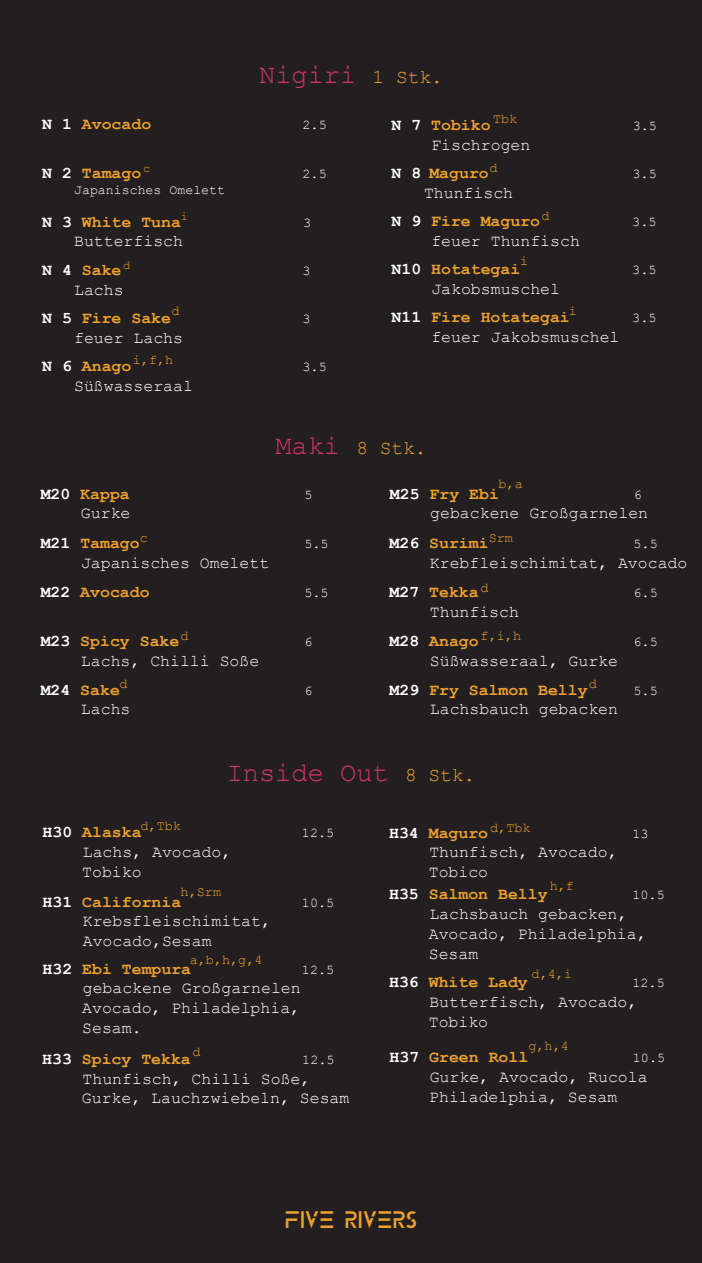
<style>
.page{position:relative;width:702px;height:1263px;background:#231f20}
.page>*{position:absolute;margin:0;border:0;box-sizing:border-box;transform-origin:0 0}
.t1{font:27px "Courier New";color:#d3336a}
.t2{font:24px "Colony";color:#eda02d}
.t3{font:19.5px "Courier New";color:#eda02d}
.t4{font:16.5px/19.8px "Courier New";color:#fff}
.t5{font:700 16.5px "Courier New";color:#eda02d}
.t6{font:13.5px "Courier New";color:#fff}
.t7{font:13.5px "Courier New";color:#eda02d}
.t8{font:13.35px "Courier New";color:#fff}
.t9{font:13.2px "Courier New";color:#fff}
.t10{font:12px "Courier New";color:#eda02d}
.s1{font-size:19.5px;color:#eda02d}
.s2{color:#fff}
.s3{font-weight:700}
.s4{font-weight:700;color:#eda02d}
.s5{font-size:27px;color:#d3336a}
.s6{font-size:19.5px;color:#eaa037}
</style>
<div class="page">
<h1 class="t1" style="left:259px;top:58px;width:185px">Nigiri <span class="s1">1 Stk.</span></h1>
<p class="t5" style="left:42px;top:114px;width:110px"><span class="s2">N 1</span> Avocado</p>
<p class="t6" style="left:302px;top:117px;width:26px">2.5</p>
<p class="t10" style="left:143px;top:161px;width:9px">c</p>
<p class="t5" style="left:42px;top:163px;width:101px"><span class="s2">N 2</span> Tamago</p>
<p class="t6" style="left:302px;top:166px;width:26px">2.5</p>
<p class="t9" style="left:74px;top:182px;width:152px">Japanisches Omelett</p>
<p class="t7" style="left:493px;top:111px;width:26px">Tbk</p>
<p class="t4" style="left:431px;top:114px;width:100px;text-indent:-40px"><span class="s3">N 7</span> <span class="s4">Tobiko<br></span>Fischrogen</p>
<p class="t4" style="left:424px;top:162px;width:91px;text-indent:-32px"><span class="s3">N 8</span> <span class="s4">Maguro<br></span>Thunfisch</p>
<p class="t7" style="left:489px;top:159px;width:10px">d</p>
<p class="t6" style="left:632px;top:118px;width:26px">3.5</p>
<p class="t6" style="left:632px;top:165px;width:26px">3.5</p>
<p class="t4" style="left:42px;top:211px;width:142px;text-align:right"><span class="s3">N 3</span> <span class="s4">White Tuna<br></span>Butterfisch</p>
<p class="t10" style="left:181px;top:209px;width:9px">i</p>
<p class="t5" style="left:42px;top:259px;width:81px"><span class="s2">N 4</span> Sake</p>
<p class="t6" style="left:302px;top:262px;width:10px">3</p>
<p class="t4" style="left:74px;top:279px;width:51px">Lachs</p>
<p class="t6" style="left:303px;top:214px;width:10px">3</p>
<p class="t10" style="left:123px;top:257px;width:9px">d</p>
<p class="t7" style="left:541px;top:207px;width:10px">d</p>
<p class="t5" style="left:391px;top:211px;width:150px"><span class="s2">N 9</span> Fire Maguro</p>
<p class="t6" style="left:632px;top:214px;width:26px">3.5</p>
<p class="t4" style="left:431px;top:230px;width:150px">feuer Thunfisch</p>
<p class="t7" style="left:520px;top:253px;width:10px">i</p>
<p class="t5" style="left:391px;top:259px;width:130px"><span class="s2">N10</span> Hotategai</p>
<p class="t6" style="left:632px;top:262px;width:26px">3.5</p>
<p class="t4" style="left:431px;top:279px;width:130px">Jakobsmuschel</p>
<p class="t7" style="left:171px;top:303px;width:10px">d</p>
<p class="t5" style="left:42px;top:308px;width:130px"><span class="s2">N 5</span> Fire Sake</p>
<p class="t6" style="left:302px;top:310px;width:10px">3</p>
<p class="t4" style="left:74px;top:327px;width:110px">feuer Lachs</p>
<p class="t7" style="left:569px;top:302px;width:10px">i</p>
<p class="t5" style="left:391px;top:307px;width:180px"><span class="s2">N11</span> Fire Hotategai</p>
<p class="t6" style="left:632px;top:310px;width:26px">3.5</p>
<p class="t4" style="left:431px;top:327px;width:190px">feuer Jakobsmuschel</p>
<p class="t7" style="left:133px;top:352px;width:42px">i,f,h</p>
<p class="t5" style="left:42px;top:356px;width:91px"><span class="s2">N 6</span> Anago</p>
<p class="t6" style="left:302px;top:359px;width:26px">3.5</p>
<p class="t4" style="left:74px;top:375px;width:120px">Süßwasseraal</p>
<p class="t3" style="left:275px;top:436px;width:153px"><span class="s5">Maki</span> 8 Stk.</p>
<p class="t5" style="left:41px;top:483px;width:91px"><span class="s2">M20</span> Kappa</p>
<p class="t8" style="left:304px;top:486px;width:10px">5</p>
<p class="t4" style="left:81px;top:503px;width:51px">Gurke</p>
<p class="t7" style="left:498px;top:476px;width:26px">b,a</p>
<p class="t5" style="left:390px;top:483px;width:110px"><span class="s2">M25</span> Fry Ebi</p>
<p class="t6" style="left:634px;top:486px;width:10px">6</p>
<p class="t4" style="left:430px;top:503px;width:219px">gebackene Großgarnelen</p>
<p class="t7" style="left:140px;top:529px;width:10px">c</p>
<p class="t5" style="left:41px;top:533px;width:100px"><span class="s2">M21</span> Tamago</p>
<p class="t8" style="left:304px;top:536px;width:26px">5.5</p>
<p class="t4" style="left:81px;top:552px;width:190px">Japanisches Omelett</p>
<p class="t7" style="left:488px;top:529px;width:26px">Srm</p>
<p class="t5" style="left:389px;top:533px;width:100px"><span class="s2">M26</span> Surimi</p>
<p class="t6" style="left:633px;top:536px;width:26px">5.5</p>
<p class="t4" style="left:430px;top:553px;width:259px">Krebfleischimitat, Avocado</p>
<p class="t5" style="left:41px;top:582px;width:110px"><span class="s2">M22</span> Avocado</p>
<p class="t6" style="left:304px;top:584px;width:26px">5.5</p>
<p class="t5" style="left:41px;top:630px;width:140px"><span class="s2">M23</span> Spicy Sake</p>
<p class="t8" style="left:304px;top:633px;width:10px">6</p>
<p class="t4" style="left:41px;top:645px;width:220px;line-height:29px;text-indent:40px">Lachs, Chilli Soße<br><span class="s3">M24</span> <span class="s4">Sake</span></p>
<p class="t7" style="left:181px;top:627px;width:10px">d</p>
<p class="t7" style="left:119px;top:676px;width:10px">d</p>
<p class="t8" style="left:304px;top:682px;width:10px">6</p>
<p class="t4" style="left:81px;top:699px;width:51px">Lachs</p>
<p class="t7" style="left:480px;top:580px;width:10px">d</p>
<p class="t5" style="left:389px;top:582px;width:91px"><span class="s2">M27</span> Tekka</p>
<p class="t6" style="left:633px;top:584px;width:26px">6.5</p>
<p class="t4" style="left:430px;top:601px;width:91px">Thunfisch</p>
<p class="t7" style="left:480px;top:627px;width:42px">f,i,h</p>
<p class="t5" style="left:389px;top:630px;width:91px"><span class="s2">M28</span> Anago</p>
<p class="t6" style="left:633px;top:633px;width:26px">6.5</p>
<p class="t4" style="left:430px;top:650px;width:190px">Süßwasseraal, Gurke</p>
<p class="t7" style="left:588px;top:676px;width:10px">d</p>
<p class="t5" style="left:389px;top:679px;width:199px"><span class="s2">M29</span> Fry Salmon Belly</p>
<p class="t6" style="left:633px;top:682px;width:26px">5.5</p>
<p class="t4" style="left:430px;top:699px;width:190px">Lachsbauch gebacken</p>
<h1 class="t1" style="left:227px;top:756px;width:250px">Inside Out <span class="s6">8 Stk.</span></h1>
<p class="t7" style="left:140px;top:817px;width:42px">d,Tbk</p>
<p class="t5" style="left:43px;top:822px;width:100px"><span class="s2">H30</span> Alaska</p>
<p class="t6" style="left:302px;top:825px;width:34px">12.5</p>
<p class="t4" style="left:82px;top:842px;width:151px">Lachs, Avocado,<br>Tobiko</p>
<p class="t7" style="left:490px;top:819px;width:42px">d,Tbk</p>
<p class="t5" style="left:389px;top:822px;width:100px"><span class="s2">H34</span> Maguro</p>
<p class="t6" style="left:632px;top:825px;width:18px">13</p>
<p class="t4" style="left:429px;top:842px;width:190px">Thunfisch, Avocado,<br>Tobico</p>
<p class="t7" style="left:549px;top:878px;width:26px">h,f</p>
<p class="t7" style="left:181px;top:883px;width:42px">h,Srm</p>
<p class="t5" style="left:389px;top:884px;width:160px"><span class="s2">H35</span> Salmon Belly</p>
<p class="t6" style="left:632px;top:886px;width:34px">10.5</p>
<p class="t4" style="left:429px;top:903px;width:219px">Lachsbauch gebacken,<br>Avocado, Philadelphia,<br>Sesam</p>
<p class="t5" style="left:43px;top:891px;width:140px"><span class="s2">H31</span> California</p>
<p class="t6" style="left:302px;top:894px;width:34px">10.5</p>
<p class="t4" style="left:83px;top:911px;width:190px">Krebsfleischimitat,<br>Avocado,Sesam</p>
<p class="t7" style="left:190px;top:952px;width:74px">a,b,h,g,4</p>
<p class="t5" style="left:43px;top:958px;width:150px"><span class="s2">H32</span> Ebi Tempura</p>
<p class="t6" style="left:302px;top:961px;width:34px">12.5</p>
<p class="t4" style="left:82px;top:978px;width:220px;text-align:justify">gebackene Großgarnelen Avocado, Philadelphia, Sesam.</p>
<p class="t5" style="left:389px;top:972px;width:140px"><span class="s2">H36</span> White Lady</p>
<p class="t6" style="left:632px;top:974px;width:34px">12.5</p>
<p class="t7" style="left:531px;top:965px;width:42px">d,4,i</p>
<p class="t4" style="left:429px;top:991px;width:210px">Butterfisch, Avocado,<br>Tobiko</p>
<p class="t5" style="left:389px;top:1047px;width:140px"><span class="s2">H37</span> Green Roll</p>
<p class="t6" style="left:632px;top:1049px;width:34px">10.5</p>
<p class="t4" style="left:429px;top:1066px;width:220px">Gurke, Avocado, Rucola<br>Philadelphia, Sesam</p>
<p class="t7" style="left:528px;top:1037px;width:42px">g,h,4</p>
<p class="t7" style="left:192px;top:1043px;width:10px">d</p>
<p class="t5" style="left:42px;top:1048px;width:150px"><span class="s2">H33</span> Spicy Tekka</p>
<p class="t6" style="left:302px;top:1051px;width:34px">12.5</p>
<p class="t4" style="left:82px;top:1068px;width:269px">Thunfisch, Chilli Soße,<br>Gurke, Lauchzwiebeln, Sesam</p>
<h2 class="t2" style="left:285px;top:1207px;width:134px">FIVE RIVERS</h2>
</div>
